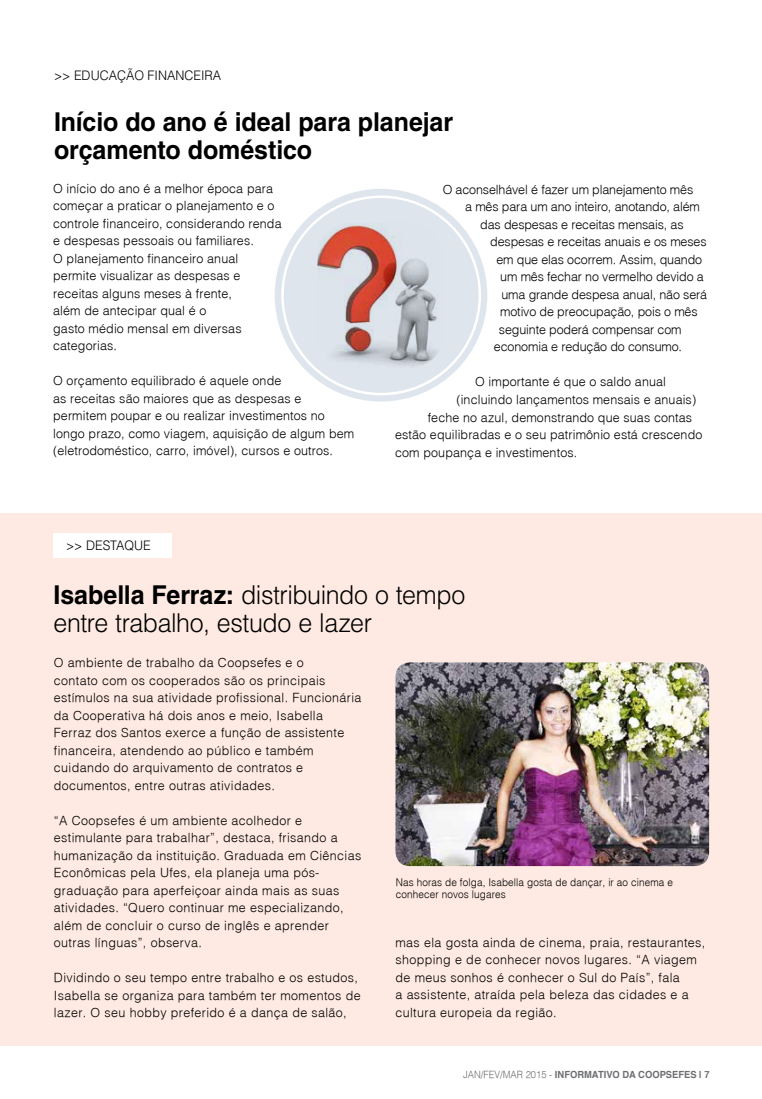
<style>
.page{position:relative;width:762px;height:1099px;background:#fff}
.page>*{position:absolute;margin:0;border:0;box-sizing:border-box;transform-origin:0 0}
.t1{font:300 26px/27.5px "Helvetica LT Std";letter-spacing:-.015em;color:#000;scale:.96 1}
.t2{font:700 26px/27.5px "Helvetica LT Std";letter-spacing:-.005em;color:#000;scale:.96 1}
.t3{font:300 13.12px "Helvetica LT Std";color:#000;scale:.95 1}
.t4{font:300 12.5px/17.5px "Helvetica";letter-spacing:.03em;color:#000}
.t5{font:300 12.5px/17.5px "Helvetica";letter-spacing:.01em;color:#000}
.t6{font:300 12.5px "Helvetica";letter-spacing:-.01em;color:#000}
.t7{font:300 10.5px/12.5px "Helvetica";letter-spacing:.01em;color:#000;scale:.95 1}
.t8{font:700 9.88px "Helvetica";color:#6d6e71;scale:.95 1}
.s1{font-weight:700}
.s2{font-weight:300}
</style>
<div class="page">
<div style="left:1px;top:513px;width:761px;height:532px;background:#feeae2"></div>
<div style="left:53px;top:533px;width:119px;height:24px;background:#fff"></div>
<img style="left:395px;top:662px;width:314px;height:204px">
<div style="left:275px;top:189px;width:212px;height:212px;background:#dee5ed;border-radius:50%"></div>
<img style="left:317px;top:225px;width:121px;height:141px">
<p class="t3" style="left:54px;top:67px;width:178px">&gt;&gt; EDUCAÇÃO FINANCEIRA</p>
<h1 class="t2" style="left:54px;top:108px;width:417px">Início do ano é ideal para planejar orçamento doméstico</h1>
<p class="t5" style="left:53px;top:179px;width:230px">O início do ano é a melhor época para começar a praticar o planejamento e o controle financeiro, considerando renda e despesas pessoais ou familiares.<br>O planejamento financeiro anual permite visualizar as despesas e receitas alguns meses à frente,<br>além de antecipar qual é o<br>gasto médio mensal em diversas categorias.</p>
<p class="t5" style="left:53px;top:371px;width:303px">O orçamento equilibrado é aquele onde<br>as receitas são maiores que as despesas e permitem poupar e ou realizar investimentos no longo prazo, como viagem, aquisição de algum bem (eletrodoméstico, carro, imóvel), cursos e outros.</p>
<p class="t6" style="left:443px;top:182px;width:252px">O aconselhável é fazer um planejamento mês</p>
<p class="t6" style="left:465px;top:199px;width:236px">a mês para um ano inteiro, anotando, além</p>
<p class="t6" style="left:480px;top:217px;width:205px">das despesas e receitas mensais, as</p>
<p class="t6" style="left:490px;top:234px;width:218px">despesas e receitas anuais e os meses</p>
<p class="t6" style="left:496px;top:252px;width:207px">em que elas ocorrem. Assim, quando</p>
<p class="t6" style="left:500px;top:269px;width:205px">um mês fechar no vermelho devido a</p>
<p class="t6" style="left:501px;top:287px;width:207px">uma grande despesa anual, não será</p>
<p class="t6" style="left:500px;top:304px;width:199px">motivo de preocupação, pois o mês</p>
<p class="t6" style="left:499px;top:322px;width:184px">seguinte poderá compensar com</p>
<p class="t6" style="left:494px;top:339px;width:190px">economia e redução do consumo.</p>
<p class="t5" style="left:475px;top:373px;width:192px">O importante é que o saldo anual</p>
<p class="t5" style="left:456px;top:390px;width:241px">(incluindo lançamentos mensais e anuais)</p>
<p class="t5" style="left:428px;top:408px;width:266px">feche no azul, demonstrando que suas contas</p>
<p class="t5" style="left:395px;top:425px;width:309px">estão equilibradas e o seu patrimônio está crescendo</p>
<p class="t5" style="left:395px;top:443px;width:184px">com poupança e investimentos.</p>
<p class="t3" style="left:66px;top:537px;width:91px">&gt;&gt; DESTAQUE</p>
<h1 class="t1" style="left:53px;top:581px;width:430px"><span class="s1">Isabella Ferraz:</span> distribuindo o tempo entre trabalho, estudo e lazer</h1>
<p class="t4" style="left:54px;top:653px;width:309px">O ambiente de trabalho da Coopsefes e o<br>contato com os cooperados são os principais estímulos na sua atividade profissional. Funcionária da Cooperativa há dois anos e meio, Isabella Ferraz dos Santos exerce a função de assistente financeira, atendendo ao público e também cuidando do arquivamento de contratos e documentos, entre outras atividades.</p>
<p class="t4" style="left:54px;top:811px;width:309px">“A Coopsefes é um ambiente acolhedor e estimulante para trabalhar”, destaca, frisando a humanização da instituição. Graduada em Ciências Econômicas pela Ufes, ela planeja uma pós&shy;graduação para aperfeiçoar ainda mais as suas atividades. “Quero continuar me especializando, além de concluir o curso de inglês e aprender outras línguas”, observa.</p>
<p class="t4" style="left:54px;top:968px;width:308px">Dividindo o seu tempo entre trabalho e os estudos,<br>Isabella se organiza para também ter momentos de lazer. O seu hobby preferido é a dança de salão,</p>
<p class="t7" style="left:396px;top:875px;width:293px">Nas horas de folga, Isabella gosta de dançar, ir ao cinema e conhecer novos lugares</p>
<p class="t4" style="left:395px;top:933px;width:311px">mas ela gosta ainda de cinema, praia, restaurantes, shopping e de conhecer novos lugares. “A viagem de meus sonhos é conhecer o Sul do País”, fala<br>a assistente, atraída pela beleza das cidades e a cultura europeia da região.</p>
<p class="t8" style="left:463px;top:1066px;width:261px"><span class="s2">JAN/FEV/MAR 2015 -</span> INFORMATIVO DA COOPSEFES | 7</p>
</div>
